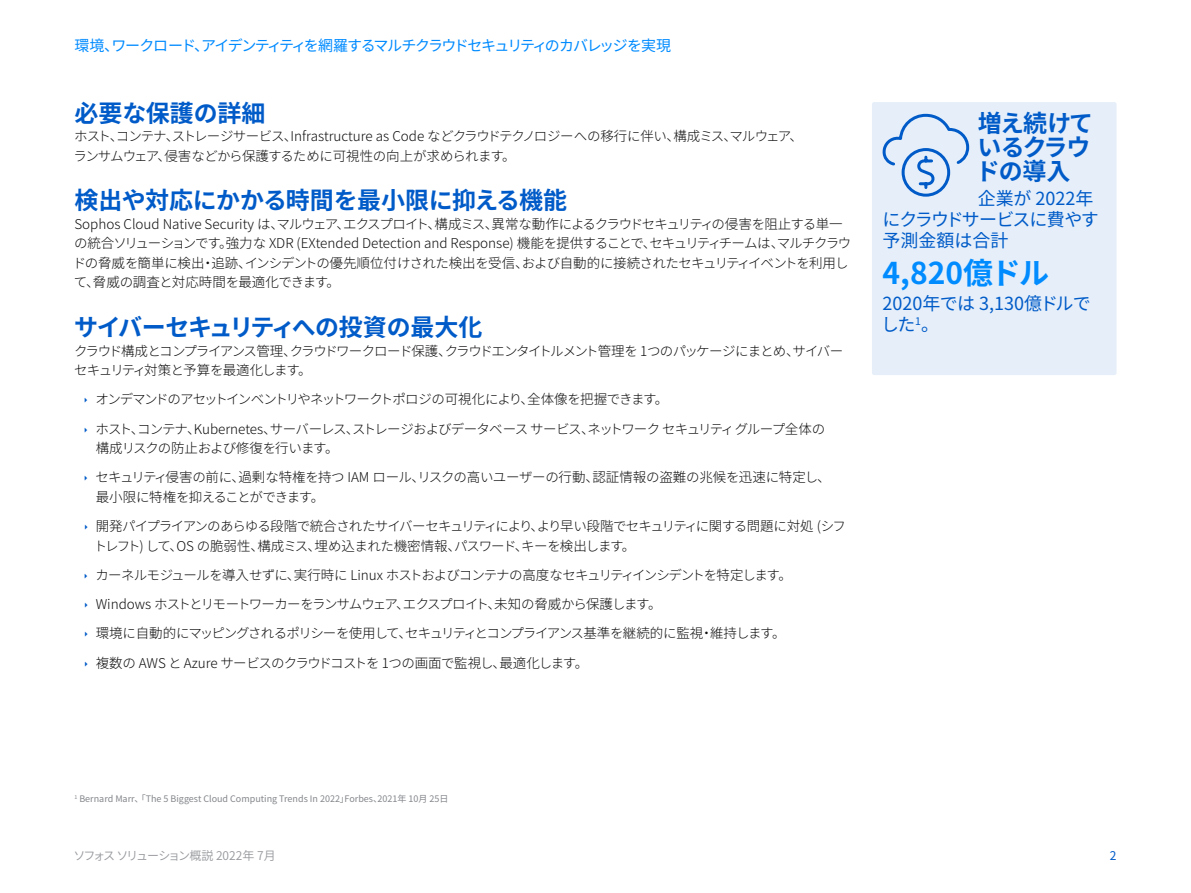
<style>
.page{position:relative;width:1191px;height:893px;background:#fff}
.page>*{position:absolute;margin:0;border:0;box-sizing:border-box;transform-origin:0 0}
.Call_Out_Large_Copy{font:700 30px "Noto Sans CJ Kjp";color:#008bff}
.Subheading_1{font:700 24px "Noto Sans CJ Kjp";letter-spacing:-.015em;color:#005bc8}
.Call_Out_Heading{font:700 24px/24px "Noto Sans CJ Kjp";letter-spacing:-.04em;color:#005bc8;text-align:justify}
.Call_Out_Copy{font:18px/21px "Noto Sans CJ Kjp";letter-spacing:-.005em;color:#005bc8}
.t1{font:15px "Noto Sans CJ Kjp";letter-spacing:-.095em;color:#008bff}
.Body_Copy{font:300 13.5px/19.5px "Noto Sans CJ Kjp";letter-spacing:-.055em;color:#0d0d0e}
.Body_Copy-2{font:300 13.5px/19.5px "Noto Sans CJ Kjp";letter-spacing:-.025em;color:#0d0d0e}
.Body_Copy-3{font:300 13.5px/19.5px "Noto Sans CJ Kjp";letter-spacing:-.03em;color:#0d0d0e}
.Body_Copy-4{font:300 13.5px/19.5px "Noto Sans CJ Kjp";letter-spacing:-.09em;color:#0d0d0e}
.Body_Copy-5{font:300 13.5px/19.5px "Noto Sans CJ Kjp";letter-spacing:-.02em;color:#0d0d0e}
.Body_Copy-6{font:300 13.5px "Noto Sans CJ Kjp";letter-spacing:-.075em;color:#0d0d0e}
.Body_Copy-7{font:300 13.5px "Noto Sans CJ Kjp";letter-spacing:-.085em;color:#0d0d0e}
.t2{font:600 12px "Noto Sans CJ Kjp";letter-spacing:-.07em;color:#96989c}
.t3{font:12px "Noto Sans CJ Kjp";color:#005bc8}
.Note{font:9px "Noto Sans CJ Kjp";color:#83868b}
</style>
<div class="page">
<div style="left:872px;top:102px;width:244px;height:273px;background:#e6eff9;border-radius:2px"></div>
<svg style="left:882px;top:113px;width:86px;height:84px"></svg>
<p class="t1" style="left:74px;top:37px;width:598px">環境、ワークロード、アイデンティティを網羅するマルチクラウドセキュリティのカバレッジを実現</p>
<p class="Subheading_1" style="left:74px;top:99px;width:193px">必要な保護の詳細</p>
<p class="Body_Copy-3" style="left:73px;top:127px;width:731px">ホスト、コンテナ、ストレージサービス、Infrastructure as Code などクラウドテクノロジーへの移行に伴い、構成ミス、マルウェア、ランサムウェア、侵害などから保護するために可視性の向上が求められます。</p>
<p class="Subheading_1" style="left:74px;top:187px;width:494px">検出や対応にかかる時間を最小限に抑える機能</p>
<p class="Body_Copy-2" style="left:73px;top:214px;width:780px">Sophos Cloud Native Security は、マルウェア、エクスプロイト、構成ミス、異常な動作によるクラウドセキュリティの侵害を阻止する単一の統合ソリューションです。強力な XDR (EXtended Detection and Response) 機能を提供することで、セキュリティチームは、マルチクラウドの脅威を簡単に検出・追跡、インシデントの優先順位付けされた検出を受信、および自動的に接続されたセキュリティイベントを利用して、脅威の調査と対応時間を最適化できます。</p>
<p class="Subheading_1" style="left:74px;top:314px;width:410px">サイバーセキュリティへの投資の最大化</p>
<p class="Body_Copy-4" style="left:74px;top:341px;width:771px">クラウド構成とコンプライアンス管理、クラウドワークロード保護、クラウドエンタイトルメント管理を 1つのパッケージにまとめ、サイバーセキュリティ対策と予算を最適化します。</p>
<p class="Body_Copy-7" style="left:95px;top:392px;width:574px">オンデマンドのアセットインベントリやネットワークトポロジの可視化により、全体像を把握できます。</p>
<p class="Body_Copy" style="left:95px;top:419px;width:731px">ホスト、コンテナ、Kubernetes、サーバーレス、ストレージおよびデータベース サービス、ネットワーク セキュリティ グループ全体の構成リスクの防止および修復を行います。</p>
<p class="Body_Copy-5" style="left:96px;top:468px;width:736px">セキュリティ侵害の前に、過剰な特権を持つ IAM ロール、リスクの高いユーザーの行動、認証情報の盗難の兆候を迅速に特定し、最小限に特権を抑えることができます。</p>
<p class="Body_Copy" style="left:94px;top:517px;width:754px">開発パイプライアンのあらゆる段階で統合されたサイバーセキュリティにより、より早い段階でセキュリティに関する問題に対処 (シフトレフト) して、OS の脆弱性、構成ミス、埋め込まれた機密情報、パスワード、キーを検出します。</p>
<p class="Body_Copy" style="left:95px;top:565px;width:698px">カーネルモジュールを導入せずに、実行時に Linux ホストおよびコンテナの高度なセキュリティインシデントを特定します。</p>
<p class="Body_Copy" style="left:96px;top:595px;width:567px">Windows ホストとリモートワーカーをランサムウェア、エクスプロイト、未知の脅威から保護します。</p>
<p class="Body_Copy-6" style="left:96px;top:626px;width:691px">環境に自動的にマッピングされるポリシーを使用して、セキュリティとコンプライアンス基準を継続的に監視・維持します。</p>
<p class="Body_Copy" style="left:96px;top:653px;width:494px">複数の AWS と Azure サービスのクラウドコストを 1つの画面で監視し、最適化します。</p>
<p class="Call_Out_Heading" style="left:975px;top:112px;width:119px">増え続けているクラウドの導入</p>
<p class="Call_Out_Copy" style="left:882px;top:188px;width:218px;text-indent:95px">企業が 2022年にクラウドサービスに費やす予測金額は合計</p>
<p class="Call_Out_Large_Copy" style="left:882px;top:256px;width:168px">4,820億ドル</p>
<p class="Call_Out_Copy" style="left:881px;top:293px;width:211px">2020年では 3,130億ドルでした<sup>1</sup>。</p>
<p class="Note" style="left:74px;top:793px;width:376px"><sup>1</sup> Bernard Marr、「The 5 Biggest Cloud Computing Trends In 2022」Forbes、2021年 10月 25日</p>
<p class="t2" style="left:74px;top:849px;width:203px">ソフォス ソリューション概説 2022年 7月</p>
<p class="t3" style="left:1109px;top:849px;width:8px">2</p>
</div>
